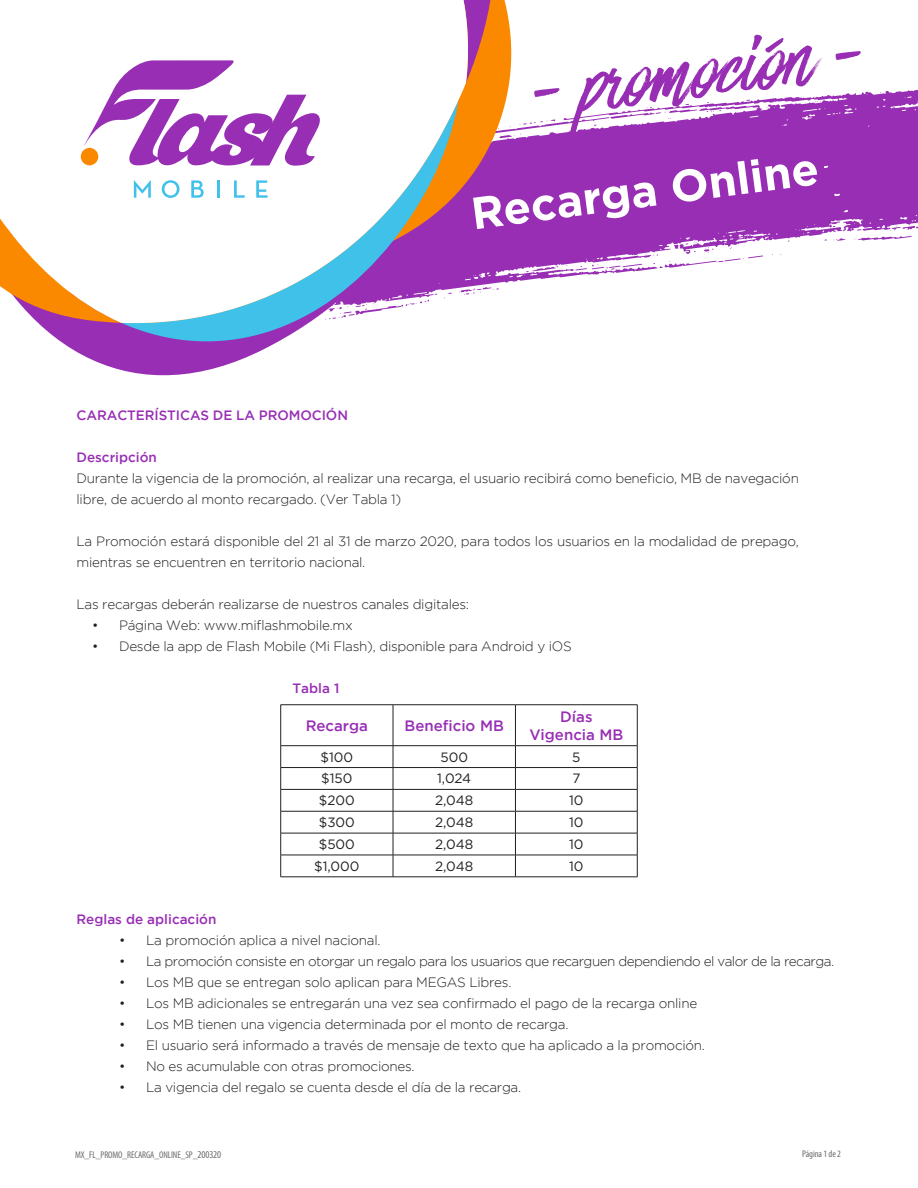
<style>
.page{position:relative;width:918px;height:1188px;background:#fff}
.page>*{position:absolute;margin:0;border:0;box-sizing:border-box;transform-origin:0 0}
.t1{font:italic 87.3px "Have Heart One";color:#982eb4}
.t2{font:700 45px "Gotham";color:#fff}
.t3{font:500 15px "Gotham";color:#982eb4}
.t4{font:300 13.5px/21px "Gotham";letter-spacing:-.02em;color:#231f20}
.t5{font:300 13.5px "Gotham";letter-spacing:-.04em;color:#231f20}
.t6{font:13.5px "Gotham";color:#231f20}
.t7{font:500 13.5px "Gotham";color:#982eb4}
.t8{font:condensed 9.75px "Myriad Pro";letter-spacing:-.01em;color:#6c6d70}
.s1{font-size:10.5px}
</style>
<div class="page">
<svg style="left:527px;top:90px;width:391px;height:190px;fill:#982eb4"></svg>
<svg style="left:44px;top:328px;width:178px;height:48px;fill:#982eb4"></svg>
<svg style="left:121px;top:328px;width:180px;height:38px;fill:#982eb4"></svg>
<svg style="left:0;top:0;width:527px;height:324px"></svg>
<hr style="left:515px;top:811px;width:122px;height:1px;background:#231f20">
<hr style="left:281px;top:833px;width:112px;height:1px;background:#231f20">
<hr style="left:393px;top:833px;width:122px;height:1px;background:#231f20">
<hr style="left:515px;top:833px;width:122px;height:1px;background:#231f20">
<hr style="left:281px;top:855px;width:112px;height:1px;background:#231f20">
<hr style="left:393px;top:855px;width:122px;height:1px;background:#231f20">
<hr style="left:515px;top:855px;width:122px;height:1px;background:#231f20">
<hr style="left:281px;top:877px;width:112px;height:1px;background:#231f20">
<hr style="left:393px;top:877px;width:122px;height:1px;background:#231f20">
<hr style="left:515px;top:877px;width:122px;height:1px;background:#231f20">
<hr style="left:281px;top:704px;width:112px;height:1px;background:#231f20">
<hr style="left:280px;top:705px;width:1px;height:41px;background:#231f20">
<hr style="left:393px;top:704px;width:122px;height:1px;background:#231f20">
<hr style="left:393px;top:705px;width:1px;height:41px;background:#231f20">
<hr style="left:515px;top:704px;width:122px;height:1px;background:#231f20">
<hr style="left:515px;top:705px;width:1px;height:41px;background:#231f20">
<hr style="left:637px;top:705px;width:1px;height:41px;background:#231f20">
<hr style="left:515px;top:789px;width:122px;height:1px;background:#231f20">
<hr style="left:281px;top:811px;width:112px;height:1px;background:#231f20">
<hr style="left:393px;top:811px;width:122px;height:1px;background:#231f20">
<hr style="left:281px;top:745px;width:112px;height:1px;background:#231f20">
<hr style="left:393px;top:745px;width:122px;height:1px;background:#231f20">
<hr style="left:515px;top:745px;width:122px;height:1px;background:#231f20">
<svg style="left:637px;top:746px;width:1px;height:131px"></svg>
<hr style="left:281px;top:767px;width:112px;height:1px;background:#231f20">
<svg style="left:280px;top:746px;width:1px;height:131px"></svg>
<hr style="left:393px;top:767px;width:122px;height:1px;background:#231f20">
<svg style="left:393px;top:746px;width:1px;height:131px"></svg>
<hr style="left:515px;top:767px;width:122px;height:1px;background:#231f20">
<svg style="left:515px;top:746px;width:1px;height:131px"></svg>
<hr style="left:281px;top:789px;width:112px;height:1px;background:#231f20">
<hr style="left:393px;top:789px;width:122px;height:1px;background:#231f20">
<h1 class="t1" style="left:520px;top:47px;width:336px;rotate:-7deg">- promoción -</h1>
<h2 class="t2" style="left:468px;top:189px;width:351px;rotate:-8deg">Recarga Online</h2>
<p class="t7" style="left:77px;top:408px;width:273px">CARACTERÍSTICAS DE LA PROMOCIÓN</p>
<p class="t7" style="left:77px;top:450px;width:82px">Descripción</p>
<p class="t4" style="left:77px;top:468px;width:724px">Durante la vigencia de la promoción, al realizar una recarga, el usuario recibirá como beneficio, MB de navegación libre, de acuerdo al monto recargado. (Ver Tabla 1)</p>
<p class="t4" style="left:77px;top:531px;width:724px">La Promoción estará disponible del 21 al 31 de marzo 2020, para todos los usuarios en la modalidad de prepago, mientras se encuentren en territorio nacional.</p>
<p class="t4" style="left:77px;top:594px;width:394px">Las recargas deberán realizarse de nuestros canales digitales:</p>
<p class="t4" style="left:92px;top:615px;width:262px">• Página Web: www.miflashmobile.mx</p>
<p class="t4" style="left:92px;top:636px;width:481px">• Desde la app de Flash Mobile (Mi Flash), disponible para Android y iOS</p>
<p class="t7" style="left:293px;top:681px;width:48px">Tabla 1</p>
<p class="t3" style="left:306px;top:717px;width:64px">Recarga</p>
<p class="t3" style="left:405px;top:717px;width:101px">Beneficio MB</p>
<p class="t3" style="left:560px;top:708px;width:34px">Días</p>
<p class="t3" style="left:529px;top:726px;width:95px">Vigencia MB</p>
<p class="t6" style="left:321px;top:749px;width:34px">$100</p>
<p class="t6" style="left:440px;top:749px;width:29px">500</p>
<p class="t6" style="left:572px;top:749px;width:10px">5</p>
<p class="t6" style="left:321px;top:771px;width:33px">$150</p>
<p class="t6" style="left:437px;top:771px;width:36px">1,024</p>
<p class="t6" style="left:572px;top:771px;width:10px">7</p>
<p class="t6" style="left:319px;top:793px;width:37px">$200</p>
<p class="t6" style="left:435px;top:793px;width:40px">2,048</p>
<p class="t6" style="left:569px;top:793px;width:16px">10</p>
<p class="t6" style="left:319px;top:815px;width:38px">$300</p>
<p class="t6" style="left:435px;top:815px;width:40px">2,048</p>
<p class="t6" style="left:569px;top:815px;width:16px">10</p>
<p class="t6" style="left:319px;top:837px;width:38px">$500</p>
<p class="t6" style="left:435px;top:837px;width:40px">2,048</p>
<p class="t6" style="left:569px;top:837px;width:16px">10</p>
<p class="t6" style="left:314px;top:859px;width:47px">$1,000</p>
<p class="t6" style="left:435px;top:859px;width:40px">2,048</p>
<p class="t6" style="left:569px;top:859px;width:16px">10</p>
<p class="t7" style="left:77px;top:912px;width:141px">Reglas de aplicación</p>
<p class="t4" style="left:119px;top:930px;width:263px">• La promoción aplica a nivel nacional.</p>
<p class="t5" style="left:119px;top:954px;width:717px">• La promoción consiste en otorgar un regalo para los usuarios que recarguen dependiendo el valor de la recarga.</p>
<p class="t4" style="left:119px;top:972px;width:394px">• Los MB que se entregan solo aplican para MEGAS Libres.</p>
<p class="t4" style="left:119px;top:993px;width:580px">• Los MB adicionales se entregarán una vez sea confirmado el pago de la recarga online</p>
<p class="t4" style="left:119px;top:1014px;width:451px">• Los MB tienen una vigencia determinada por el monto de recarga.</p>
<p class="t4" style="left:119px;top:1035px;width:587px">• El usuario será informado a través de mensaje de texto que ha aplicado a la promoción.</p>
<p class="t4" style="left:119px;top:1056px;width:297px">• No es acumulable con otras promociones.</p>
<p class="t4" style="left:119px;top:1077px;width:404px">• La vigencia del regalo se cuenta desde el día de la recarga.</p>
<p class="t8" style="left:75px;top:1149px;width:148px">MX_FL_PROMO_RECARGA_ONLINE_SP_<span class="s1">200320</span></p>
<p class="t8" style="left:802px;top:1148px;width:40px">Página 1 de 2</p>
</div>
